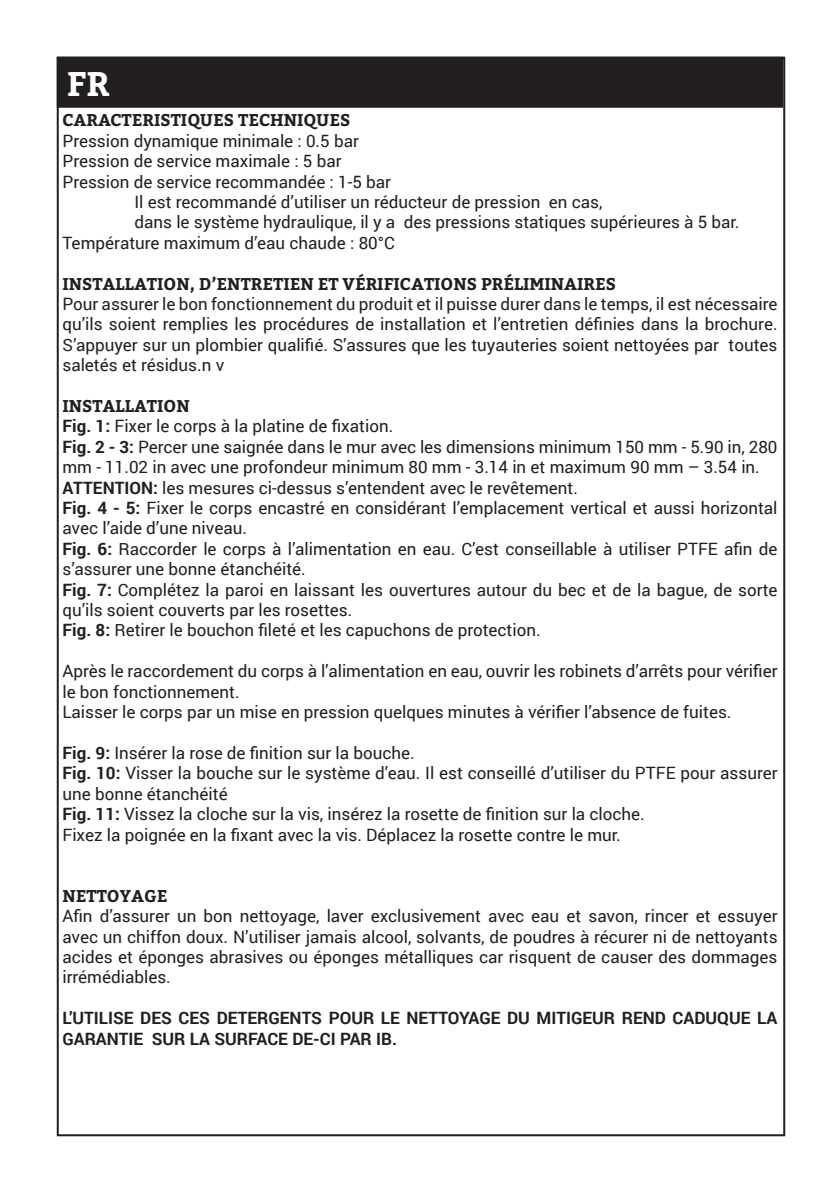
<style>
.page{position:relative;width:840px;height:1191px;background:#fff}
.page>*{position:absolute;margin:0;border:0;box-sizing:border-box;transform-origin:0 0}
.t1{font:700 34px "Bitter";color:#fff}
.t2{font:17px/20.4px "Roboto";color:#231f20}
.t3{font:700 17px "Bitter";color:#231f20}
.t4{font:700 17px/20.4px "Roboto";color:#231f20}
.s1{font-weight:700}
</style>
<div class="page">
<div style="left:58px;top:58px;width:723px;height:49px;background:#231f20"></div>
<div style="left:57px;top:57px;width:725px;height:51px;border:2px solid #231f20"></div>
<p class="t1" style="left:67px;top:63px;width:44px">FR</p>
<p class="t3" style="left:62px;top:110px;width:289px">CARACTERISTIQUES TECHNIQUES</p>
<p class="t2" style="left:62px;top:130px;width:298px">Pression dynamique minimale : 0.5 bar</p>
<p class="t2" style="left:62px;top:150px;width:280px">Pression de service maximale : 5 bar</p>
<p class="t2" style="left:62px;top:171px;width:330px">Pression de service recommandée : 1-5 bar</p>
<p class="t2" style="left:134px;top:191px;width:469px">Il est recommandé d’utiliser un réducteur de pression en cas,</p>
<p class="t2" style="left:134px;top:211px;width:606px">dans le système hydraulique, il y a des pressions statiques supérieures à 5 bar.</p>
<p class="t2" style="left:62px;top:232px;width:334px">Température maximum d’eau chaude : 80°C</p>
<p class="t3" style="left:62px;top:273px;width:555px">INSTALLATION, D’ENTRETIEN ET VÉRIFICATIONS PRÉLIMINAIRES</p>
<p class="t2" style="left:62px;top:293px;width:716px;text-align:justify">Pour assurer le bon fonctionnement du produit et il puisse durer dans le temps, il est nécessaire qu’ils soient remplies les procédures de installation et l’entretien définies dans la brochure.<br>S’appuyer sur un plombier qualifié. S’assures que les tuyauteries soient nettoyées par toutes saletés et résidus.n v</p>
<p class="t3" style="left:62px;top:396px;width:129px">INSTALLATION</p>
<p class="t2" style="left:62px;top:415px;width:332px"><span class="s1">Fig. 1:</span> Fixer le corps à la platine de fixation.</p>
<p class="t2" style="left:62px;top:436px;width:716px"><span class="s1">Fig. 2 - 3:</span> Percer une saignée dans le mur avec les dimensions minimum 150 mm - 5.90 in, 280 mm - 11.02 in avec une profondeur minimum 80 mm - 3.14 in et maximum 90 mm – 3.54 in.</p>
<p class="t2" style="left:62px;top:477px;width:517px"><span class="s1">ATTENTION:</span> les mesures ci-dessus s’entendent avec le revêtement.</p>
<p class="t2" style="left:62px;top:497px;width:716px"><span class="s1">Fig. 4 - 5:</span> Fixer le corps encastré en considérant l’emplacement vertical et aussi horizontal avec l’aide d’une niveau.</p>
<p class="t2" style="left:62px;top:538px;width:716px"><span class="s1">Fig. 6:</span> Raccorder le corps à l’alimentation en eau. C’est conseillable à utiliser PTFE afin de s’assurer une bonne étanchéité.</p>
<p class="t2" style="left:62px;top:579px;width:716px"><span class="s1">Fig. 7:</span> Complétez la paroi en laissant les ouvertures autour du bec et de la bague, de sorte qu’ils soient couverts par les rosettes.</p>
<p class="t2" style="left:62px;top:619px;width:479px"><span class="s1">Fig. 8:</span> Retirer le bouchon fileté et les capuchons de protection.</p>
<p class="t2" style="left:62px;top:660px;width:716px">Après le raccordement du corps à l’alimentation en eau, ouvrir les robinets d’arrêts pour vérifier le bon fonctionnement.</p>
<p class="t2" style="left:62px;top:701px;width:670px">Laisser le corps par un mise en pression quelques minutes à vérifier l’absence de fuites.</p>
<p class="t2" style="left:62px;top:742px;width:353px"><span class="s1">Fig. 9:</span> Insérer la rose de finition sur la bouche.</p>
<p class="t2" style="left:62px;top:762px;width:716px"><span class="s1">Fig. 10:</span> Visser la bouche sur le système d’eau. Il est conseillé d’utiliser du PTFE pour assurer une bonne étanchéité</p>
<p class="t2" style="left:62px;top:803px;width:583px"><span class="s1">Fig. 11:</span> Vissez la cloche sur la vis, insérez la rosette de finition sur la cloche.</p>
<p class="t2" style="left:62px;top:823px;width:559px">Fixez la poignée en la fixant avec la vis. Déplacez la rosette contre le mur.</p>
<p class="t3" style="left:62px;top:885px;width:106px">NETTOYAGE</p>
<p class="t2" style="left:62px;top:905px;width:716px;text-align:justify">Afin d’assurer un bon nettoyage, laver exclusivement avec eau et savon, rincer et essuyer avec un chiffon doux. N’utiliser jamais alcool, solvants, de poudres à récurer ni de nettoyants acides et éponges abrasives ou éponges métalliques car risquent de causer des dommages irrémédiables.</p>
<p class="t4" style="left:62px;top:1007px;width:716px">L’UTILISE DES CES DETERGENTS POUR LE NETTOYAGE DU MITIGEUR REND CADUQUE LA<br>GARANTIE SUR LA SURFACE DE-CI PAR IB.</p>
</div>
